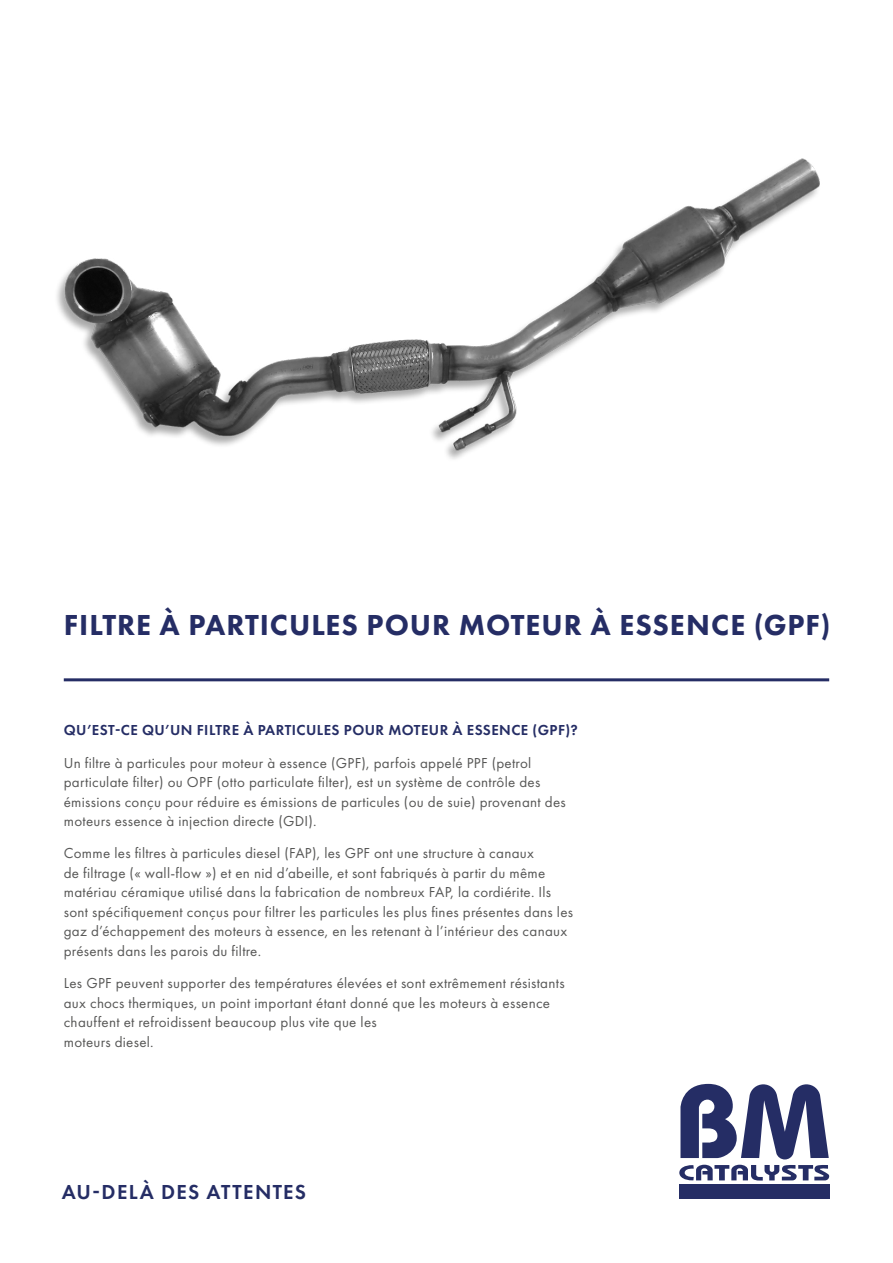
<style>
.page{position:relative;width:893px;height:1263px;background:#fff}
.page>*{position:absolute;margin:0;border:0;box-sizing:border-box;transform-origin:0 0}
.t1{font:800 30px "Futura PT";letter-spacing:.03em;color:#252d65}
.t2{font:600 21px "Futura PT";letter-spacing:.06em;color:#252d65}
.t3{font:15px/19.5px "Futura PT";letter-spacing:.02em;color:#575756}
.t4{font:600 15px "Futura PT";letter-spacing:.03em;color:#252d65}
</style>
<div class="page">
<img style="left:57px;top:158px;width:763px;height:301px">
<hr style="left:64px;top:678px;width:765px;height:3px;background:#252d65">
<svg style="left:679px;top:1084px;width:150px;height:96px"></svg>
<div style="left:679px;top:1184px;width:150px;height:15px;background:#252d65"></div>
<h1 class="t1" style="left:64px;top:606px;width:768px">FILTRE À PARTICULES POUR MOTEUR À ESSENCE (GPF)</h1>
<p class="t4" style="left:64px;top:721px;width:516px">QU’EST-CE QU’UN FILTRE À PARTICULES POUR MOTEUR À ESSENCE (GPF)?</p>
<p class="t3" style="left:64px;top:753px;width:504px">Un filtre à particules pour moteur à essence (GPF), parfois appelé PPF (petrol particulate filter) ou OPF (otto particulate filter), est un système de contrôle des émissions conçu pour réduire es émissions de particules (ou de suie) provenant des moteurs essence à injection directe (GDI).</p>
<p class="t3" style="left:64px;top:844px;width:511px">Comme les filtres à particules diesel (FAP), les GPF ont une structure à canaux<br>de filtrage (« wall-flow ») et en nid d’abeille, et sont fabriqués à partir du même matériau céramique utilisé dans la fabrication de nombreux FAP, la cordiérite. Ils sont spécifiquement conçus pour filtrer les particules les plus fines présentes dans les gaz d’échappement des moteurs à essence, en les retenant à l’intérieur des canaux présents dans les parois du filtre.</p>
<p class="t3" style="left:64px;top:973px;width:502px">Les GPF peuvent supporter des températures élevées et sont extrêmement résistants aux chocs thermiques, un point important étant donné que les moteurs à essence chauffent et refroidissent beaucoup plus vite que les<br>moteurs diesel.</p>
<h2 class="t2" style="left:62px;top:1179px;width:246px">AU-DELÀ DES ATTENTES</h2>
</div>
